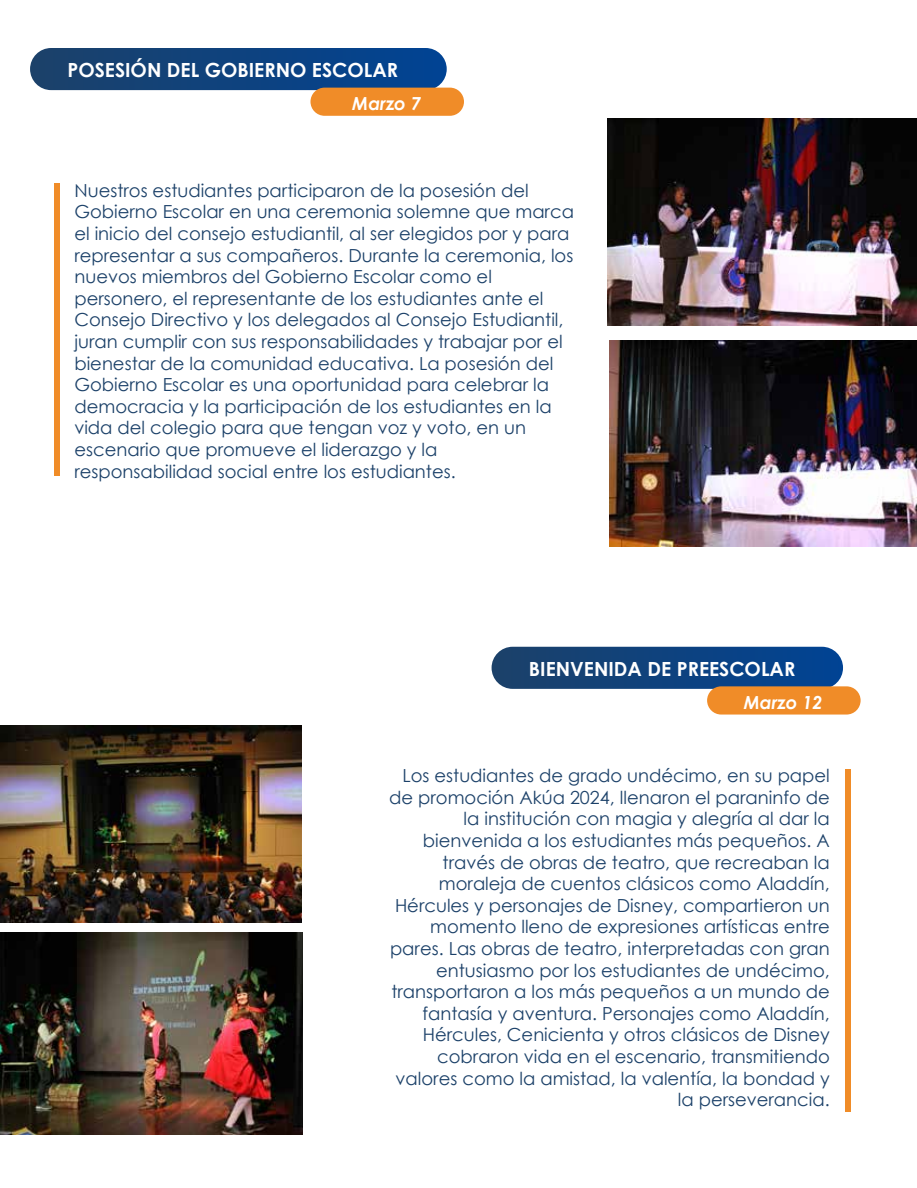
<style>
.page{position:relative;width:917px;height:1188px;background:#fff}
.page>*{position:absolute;margin:0;border:0;box-sizing:border-box;transform-origin:0 0}
.t1{font:700 19.5px "Century Gothic";color:#fff}
.t2{font:18px/21.6px "Century Gothic";color:#1c4169}
.t3{font:italic 700 18px "Century Gothic";color:#fff}
</style>
<div class="page">
<div style="left:55px;top:183px;width:5px;height:293px;background:#f08c28"></div>
<div style="left:845px;top:769px;width:6px;height:342px;background:#f08c28"></div>
<div style="left:30px;top:48px;width:417px;height:42px;background:linear-gradient(to right,#1c4169,#014494);border-radius:21px"></div>
<div style="left:310px;top:88px;width:154px;height:28px;background:#f08c28;border-radius:14px"></div>
<div style="left:492px;top:647px;width:351px;height:42px;background:linear-gradient(to right,#1c4169,#004394);border-radius:21px"></div>
<div style="left:707px;top:686px;width:154px;height:29px;background:#f08c28;border-radius:14px"></div>
<img style="left:607px;top:119px;width:310px;height:207px">
<img style="left:610px;top:341px;width:307px;height:206px">
<img style="left:0;top:725px;width:302px;height:198px">
<img style="left:0;top:933px;width:303px;height:201px">
<p class="t1" style="left:67px;top:55px;width:332px">POSESIÓN DEL GOBIERNO ESCOLAR</p>
<p class="t3" style="left:352px;top:90px;width:70px">Marzo 7</p>
<p class="t2" style="left:74px;top:179px;width:501px">Nuestros estudiantes participaron de la posesión del Gobierno Escolar en una ceremonia solemne que marca el inicio del consejo estudiantil, al ser elegidos por y para representar a sus compañeros. Durante la ceremonia, los nuevos miembros del Gobierno Escolar como el personero, el representante de los estudiantes ante el Consejo Directivo y los delegados al Consejo Estudiantil, juran cumplir con sus responsabilidades y trabajar por el bienestar de la comunidad educativa. La posesión del Gobierno Escolar es una oportunidad para celebrar la democracia y la participación de los estudiantes en la vida del colegio para que tengan voz y voto, en un escenario que promueve el liderazgo y la responsabilidad social entre los estudiantes.</p>
<p class="t1" style="left:529px;top:654px;width:268px">BIENVENIDA DE PREESCOLAR</p>
<p class="t3" style="left:744px;top:689px;width:80px">Marzo 12</p>
<p class="t2" style="left:389px;top:765px;width:442px;text-align:right">Los estudiantes de grado undécimo, en su papel de promoción Akúa 2024, llenaron el paraninfo de la institución con magia y alegría al dar la bienvenida a los estudiantes más pequeños. A través de obras de teatro, que recreaban la moraleja de cuentos clásicos como Aladdín, Hércules y personajes de Disney, compartieron un momento lleno de expresiones artísticas entre pares. Las obras de teatro, interpretadas con gran entusiasmo por los estudiantes de undécimo, transportaron a los más pequeños a un mundo de fantasía y aventura. Personajes como Aladdín, Hércules, Cenicienta y otros clásicos de Disney cobraron vida en el escenario, transmitiendo valores como la amistad, la valentía, la bondad y la perseverancia.</p>
</div>
